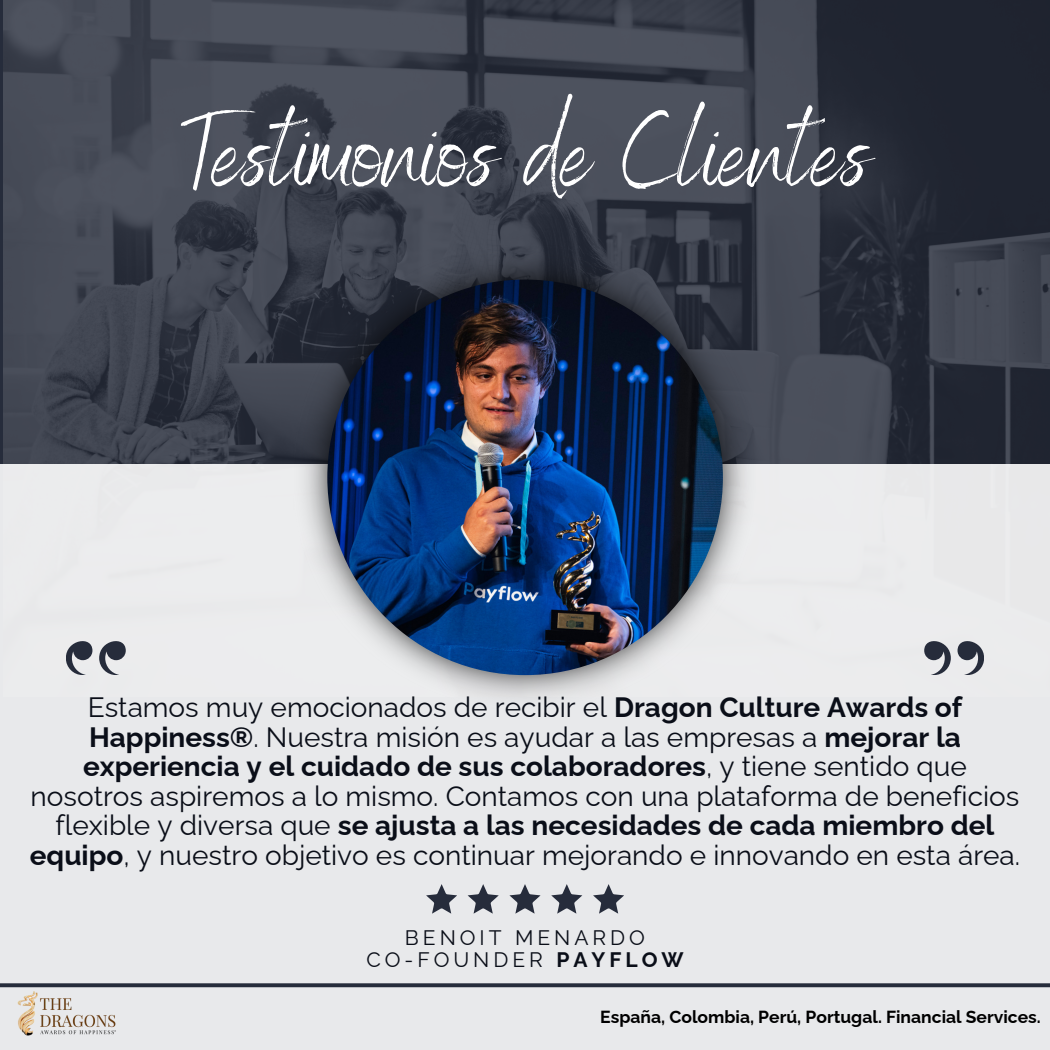
<style>
.page{position:relative;width:1050px;height:1050px;background:#fff}
.page>*{position:absolute;margin:0;border:0;box-sizing:border-box;transform-origin:0 0}
.t1{font:105px "Benedict";color:#fff}
.t2{font:28px/29.6px "Raleway";color:#0a0e18;text-align:center}
.t3{font:21px/22.3px "Raleway";letter-spacing:.19em;color:#0a0e18;text-align:center}
.t4{font:700 17.5px "Raleway";color:#000}
.s1{font-weight:700}
</style>
<div class="page">
<img style="left:4px;top:0;width:1046px;height:465px">
<div style="left:0;top:465px;width:1050px;height:585px;background:#e8e9eb"></div>
<img style="left:293px;top:246px;width:464px;height:451px">
<img style="left:327px;top:280px;width:396px;height:395px;border-radius:50%">
<svg style="left:924px;top:641px;width:60px;height:34px"></svg>
<svg style="left:66px;top:641px;width:60px;height:34px"></svg>
<svg style="left:0;top:983px;width:1050px;height:4px;background:#343a48"></svg>
<img style="left:17px;top:991px;width:99px;height:45px">
<svg style="left:426px;top:884px;width:31px;height:30px"></svg>
<svg style="left:468px;top:884px;width:30px;height:30px"></svg>
<svg style="left:509px;top:884px;width:31px;height:30px"></svg>
<svg style="left:551px;top:884px;width:31px;height:30px"></svg>
<svg style="left:593px;top:884px;width:31px;height:30px"></svg>
<h2 class="t1" style="left:181px;top:86px;width:689px">Testimonios de Clientes</h2>
<p class="t2" style="left:30px;top:693px;width:992px">Estamos muy emocionados de recibir el <span class="s1">Dragon Culture Awards of Happiness®</span>. Nuestra misión es ayudar a las empresas a <span class="s1">mejorar la experiencia y el cuidado de sus colaboradores</span>, y tiene sentido que nosotros aspiremos a lo mismo. Contamos con una plataforma de beneficios flexible y diversa que <span class="s1">se ajusta a las necesidades de cada miembro del equipo</span>, y nuestro objetivo es continuar mejorando e innovando en esta área.</p>
<p class="t3" style="left:366px;top:926px;width:319px">BENOIT MENARDO<br>CO-FOUNDER <span class="s1">PAYFLOW</span></p>
<p class="t4" style="left:600px;top:1007px;width:442px">España, Colombia, Perú, Portugal. Financial Services.</p>
</div>
